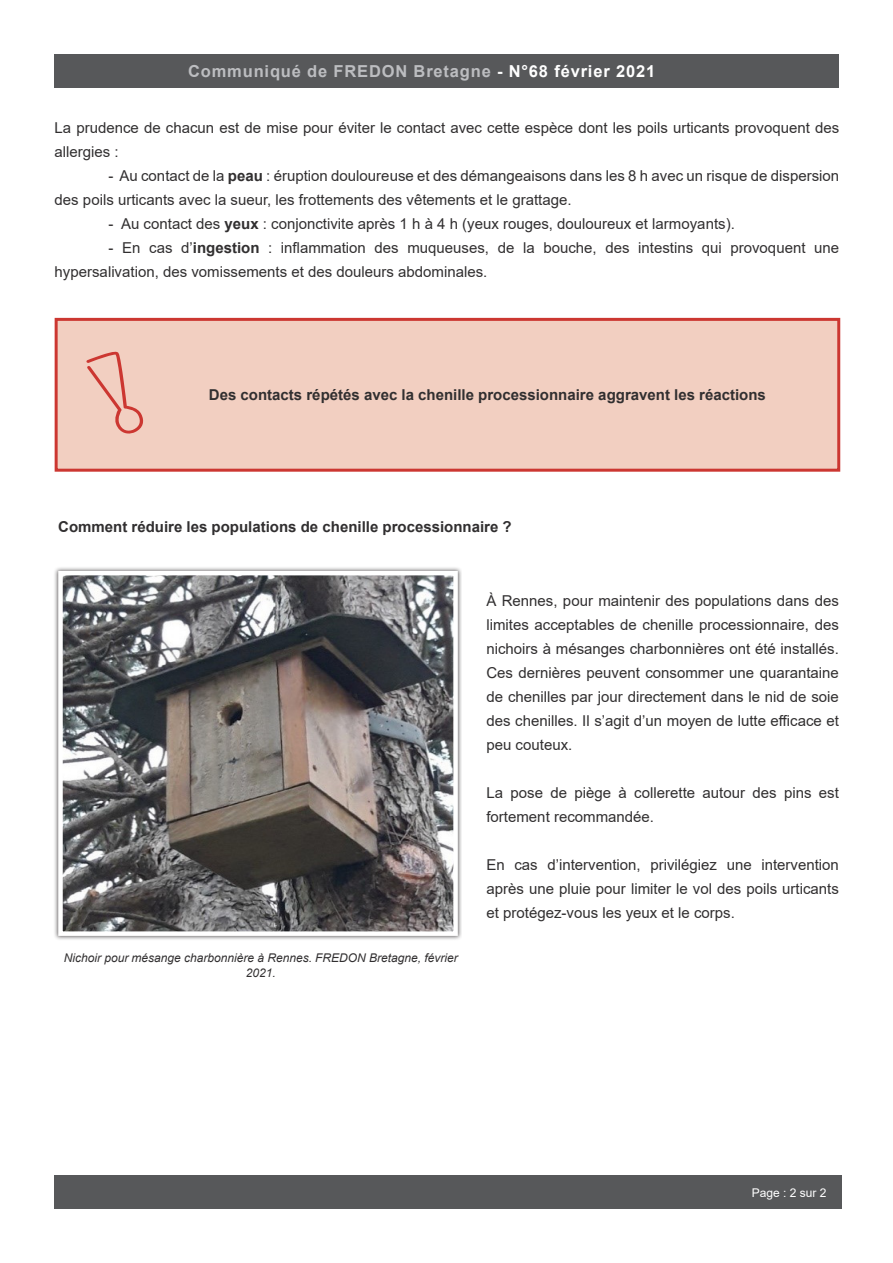
<style>
.page{position:relative;width:893px;height:1263px;background:#fff}
.page>*{position:absolute;margin:0;border:0;box-sizing:border-box;transform-origin:0 0}
.t1{font:700 16.5px "Arial";letter-spacing:.05em;color:#bcbdc0}
.t2{font:15px/24px "Arial";color:#312f30}
.t3{font:700 15px "Arial";color:#312f30}
.t4{font:italic 12px/14.4px "Arial";color:#312f30;text-align:center}
.t5{font:12px "Arial";color:#fff}
.s1{color:#fff}
.s2{font-weight:700}
</style>
<div class="page">
<div style="left:54px;top:1176px;width:787px;height:33px;background:#57585a"></div>
<div style="left:54px;top:54px;width:785px;height:33px;background:#57585a"></div>
<div style="left:56px;top:319px;width:783px;height:151px;background:#f2cfc1"></div>
<div style="left:55px;top:318px;width:785px;height:154px;border:3px solid #cc3731"></div>
<svg style="left:86px;top:351px;width:58px;height:83px"></svg>
<div style="left:54px;top:566px;width:408px;height:374px;background:#231f20;opacity:.75"></div>
<img style="left:63px;top:576px;width:390px;height:355px">
<div style="left:58px;top:571px;width:400px;height:365px;border:4px solid #fff"></div>
<p class="t1" style="left:188px;top:59px;width:468px">Communiqué de FREDON Bretagne <span class="s1">- N°68 février 2021</span></p>
<p class="t2" style="left:55px;top:115px;width:786px">La prudence de chacun est de mise pour éviter le contact avec cette espèce dont les poils urticants provoquent des allergies :</p>
<p class="t2" style="left:55px;top:163px;width:786px;text-indent:54px">- Au contact de la <span class="s2">peau</span> : éruption douloureuse et des démangeaisons dans les 8 h avec un risque de dispersion des poils urticants avec la sueur, les frottements des vêtements et le grattage.</p>
<p class="t2" style="left:109px;top:211px;width:628px">- Au contact des <span class="s2">yeux</span> : conjonctivite après 1 h à 4 h (yeux rouges, douloureux et larmoyants).</p>
<p class="t2" style="left:55px;top:235px;width:786px;text-indent:54px">- En cas d’<span class="s2">ingestion</span> : inflammation des muqueuses, de la bouche, des intestins qui provoquent une hypersalivation, des vomissements et des douleurs abdominales.</p>
<p class="t3" style="left:209px;top:384px;width:558px">Des contacts répétés avec la chenille processionnaire aggravent les réactions</p>
<p class="t3" style="left:58px;top:516px;width:455px">Comment réduire les populations de chenille processionnaire ?</p>
<p class="t4" style="left:64px;top:951px;width:395px">Nichoir pour mésange charbonnière à Rennes. FREDON Bretagne, février<br>2021.</p>
<p class="t2" style="left:486px;top:588px;width:354px;text-align:justify">À Rennes, pour maintenir des populations dans des limites acceptables de chenille processionnaire, des nichoirs à mésanges charbonnières ont été installés.<br>Ces dernières peuvent consommer une quarantaine de chenilles par jour directement dans le nid de soie des chenilles. Il s’agit d’un moyen de lutte efficace et peu couteux.</p>
<p class="t2" style="left:486px;top:780px;width:354px">La pose de piège à collerette autour des pins est fortement recommandée.</p>
<p class="t2" style="left:486px;top:852px;width:354px;text-align:justify">En cas d’intervention, privilégiez une intervention après une pluie pour limiter le vol des poils urticants et protégez-vous les yeux et le corps.</p>
<p class="t5" style="left:752px;top:1184px;width:76px">Page : 2 sur 2</p>
</div>
